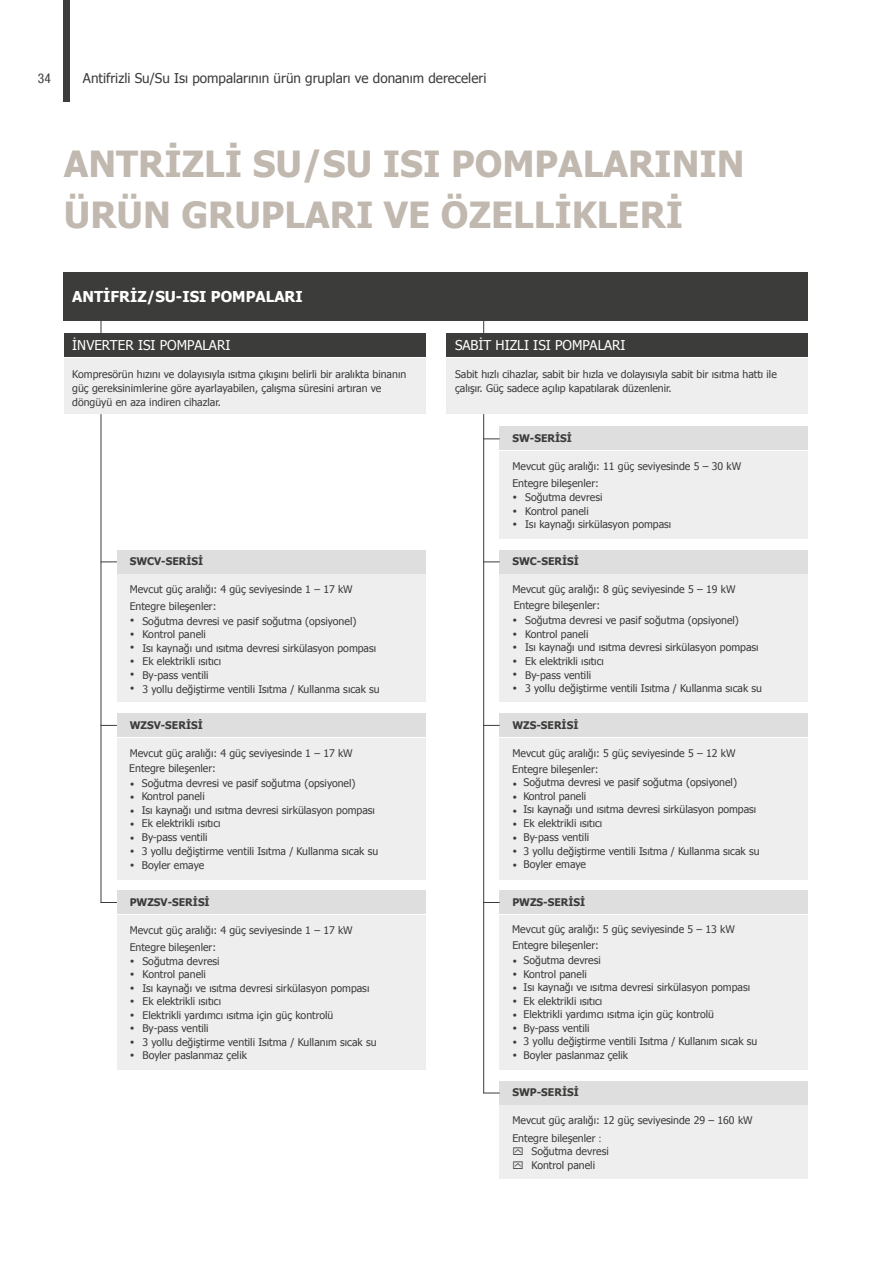
<style>
.page{position:relative;width:893px;height:1263px;background:#fff}
.page>*{position:absolute;margin:0;border:0;box-sizing:border-box;transform-origin:0 0}
.t1{font:700 36px/51px "Tahoma";color:#c1b8af}
.t2{font:700 15px "Tahoma";color:#fff}
.t3{font:13.5px "Tahoma";color:#3c3c3b}
.t4{font:13.5px "Tahoma";color:#fff}
.t5{font:condensed 13.5px "Helvetica Neue LT Com";color:#3c3c3b}
.t6{font:10.5px/13.6px "Tahoma";color:#3c3c3b}
.t7{font:700 10.5px "Tahoma";color:#3c3c3b}
.s1{font-family:"Helvetica Neue LT Com";font-stretch:condensed}
</style>
<div class="page">
<div style="left:64px;top:0;width:6px;height:102px;background:#3c3c3b"></div>
<hr style="left:101px;top:414px;width:1px;height:489px;background:#3c3c3b">
<div style="left:64px;top:272px;width:744px;height:49px;background:#3c3c3b"></div>
<div style="left:64px;top:333px;width:361px;height:24px;background:#3c3c3b"></div>
<div style="left:64px;top:358px;width:361px;height:56px;background:#eee"></div>
<div style="left:446px;top:333px;width:362px;height:24px;background:#3c3c3b"></div>
<div style="left:446px;top:358px;width:362px;height:56px;background:#eee"></div>
<div style="left:500px;top:427px;width:308px;height:23px;background:#dedede"></div>
<div style="left:500px;top:452px;width:308px;height:87px;background:#eee"></div>
<div style="left:500px;top:550px;width:308px;height:23px;background:#dedede"></div>
<div style="left:500px;top:575px;width:308px;height:127px;background:#eee"></div>
<div style="left:500px;top:713px;width:308px;height:24px;background:#dedede"></div>
<div style="left:500px;top:738px;width:308px;height:141px;background:#eee"></div>
<div style="left:500px;top:890px;width:308px;height:24px;background:#dedede"></div>
<div style="left:500px;top:915px;width:308px;height:155px;background:#eee"></div>
<div style="left:500px;top:1081px;width:308px;height:23px;background:#dedede"></div>
<div style="left:500px;top:1106px;width:308px;height:73px;background:#eee"></div>
<div style="left:117px;top:550px;width:308px;height:23px;background:#dedede"></div>
<div style="left:117px;top:575px;width:308px;height:127px;background:#eee"></div>
<div style="left:117px;top:713px;width:308px;height:24px;background:#dedede"></div>
<div style="left:117px;top:738px;width:308px;height:141px;background:#eee"></div>
<div style="left:117px;top:890px;width:308px;height:24px;background:#dedede"></div>
<div style="left:117px;top:915px;width:308px;height:155px;background:#eee"></div>
<svg style="left:101px;top:561px;width:16px;height:1px"></svg>
<svg style="left:102px;top:725px;width:15px;height:1px"></svg>
<svg style="left:102px;top:902px;width:15px;height:1px"></svg>
<hr style="left:483px;top:414px;width:1px;height:679px;background:#3c3c3b">
<svg style="left:483px;top:561px;width:17px;height:1px"></svg>
<svg style="left:483px;top:725px;width:17px;height:1px"></svg>
<svg style="left:483px;top:902px;width:17px;height:1px"></svg>
<svg style="left:483px;top:438px;width:17px;height:1px"></svg>
<svg style="left:483px;top:1093px;width:17px;height:1px"></svg>
<svg style="left:101px;top:321px;width:1px;height:12px"></svg>
<svg style="left:483px;top:321px;width:1px;height:12px"></svg>
<p class="t5" style="left:38px;top:70px;width:15px">34</p>
<p class="t3" style="left:83px;top:70px;width:405px">Antifrizli Su/Su Isı pompalarının ürün grupları ve donanım dereceleri</p>
<h1 class="t1" style="left:64px;top:138px;width:682px">ANTRİZLİ SU/SU ISI POMPALARININ<br>ÜRÜN GRUPLARI VE ÖZELLİKLERİ</h1>
<h2 class="t2" style="left:72px;top:287px;width:232px">ANTİFRİZ/SU-ISI POMPALARI</h2>
<p class="t4" style="left:72px;top:336px;width:160px">İNVERTER ISI POMPALARI</p>
<p class="t4" style="left:455px;top:336px;width:172px">SABİT HIZLI ISI POMPALARI</p>
<p class="t6" style="left:72px;top:367px;width:335px;line-height:14.1px">Kompresörün hızını ve dolayısıyla ısıtma çıkışını belirli bir aralıkta binanın güç gereksinimlerine göre ayarlayabilen, çalışma süresini artıran ve döngüyü en aza indiren cihazlar.</p>
<p class="t6" style="left:455px;top:367px;width:323px;line-height:14.1px">Sabit hızlı cihazlar, sabit bir hızla ve dolayısıyla sabit bir ısıtma hattı ile çalışır. Güç sadece açılıp kapatılarak düzenlenir.</p>
<p class="t7" style="left:512px;top:432px;width:61px">SW-SERİSİ</p>
<p class="t6" style="left:512px;top:459px;width:230px">Mevcut güç aralığı: 11 güç seviyesinde 5 – 30 kW</p>
<p class="t6" style="left:525px;top:476px;width:148px;text-indent:-13px">Entegre bileşenler:<br>Soğutma devresi<br>Kontrol paneli<br>Isı kaynağı sirkülasyon pompası</p>
<p class="t7" style="left:130px;top:555px;width:75px">SWCV-SERİSİ</p>
<p class="t7" style="left:512px;top:555px;width:68px">SWC-SERİSİ</p>
<p class="t6" style="left:130px;top:582px;width:225px">Mevcut güç aralığı: 4 güç seviyesinde 1 – 17 kW</p>
<p class="t6" style="left:512px;top:582px;width:225px">Mevcut güç aralığı: 8 güç seviyesinde 5 – 19 kW</p>
<p class="t6" style="left:130px;top:599px;width:88px">Entegre bileşenler:</p>
<p class="t6" style="left:514px;top:598px;width:88px">Entegre bileşenler:</p>
<p class="t6" style="left:142px;top:614px;width:239px">Soğutma devresi ve pasif soğutma (opsiyonel)<br>Kontrol paneli<br>Isı kaynağı und ısıtma devresi sirkülasyon pompası Ek elektrikli ısıtıcı<br>By-pass ventili<br>3 yollu değiştirme ventili Isıtma / Kullanma sıcak su</p>
<p class="t6" style="left:525px;top:613px;width:238px">Soğutma devresi ve pasif soğutma (opsiyonel)<br>Kontrol paneli<br>Isı kaynağı und ısıtma devresi sirkülasyon pompası Ek elektrikli ısıtıcı<br>By-pass ventili<br>3 yollu değiştirme ventili Isıtma / Kullanma sıcak su</p>
<p class="t7" style="left:130px;top:718px;width:75px">WZSV-SERİSİ</p>
<p class="t7" style="left:512px;top:718px;width:68px">WZS-SERİSİ</p>
<p class="t6" style="left:130px;top:746px;width:225px">Mevcut güç aralığı: 4 güç seviyesinde 1 – 17 kW</p>
<p class="t6" style="left:512px;top:746px;width:225px">Mevcut güç aralığı: 5 güç seviyesinde 5 – 12 kW</p>
<p class="t6" style="left:129px;top:761px;width:88px">Entegre bileşenler:</p>
<p class="t6" style="left:512px;top:761px;width:88px">Entegre bileşenler:</p>
<p class="t6" style="left:142px;top:776px;width:238px">Soğutma devresi ve pasif soğutma (opsiyonel)<br>Kontrol paneli<br>Isı kaynağı und ısıtma devresi sirkülasyon pompası<br>Ek elektrikli ısıtıcı<br>By-pass ventili<br>3 yollu değiştirme ventili Isıtma / Kullanma sıcak su<br>Boyler emaye</p>
<p class="t6" style="left:524px;top:775px;width:238px">Soğutma devresi ve pasif soğutma (opsiyonel)<br>Kontrol paneli<br>Isı kaynağı und ısıtma devresi sirkülasyon pompası<br>Ek elektrikli ısıtıcı<br>By-pass ventili<br>3 yollu değiştirme ventili Isıtma / Kullanma sıcak su<br>Boyler emaye</p>
<p class="t7" style="left:130px;top:895px;width:82px">PWZSV-SERİSİ</p>
<p class="t6" style="left:130px;top:923px;width:225px">Mevcut güç aralığı: 4 güç seviyesinde 1 – 17 kW</p>
<p class="t7" style="left:512px;top:895px;width:74px">PWZS-SERİSİ</p>
<p class="t6" style="left:512px;top:922px;width:224px">Mevcut güç aralığı: 5 güç seviyesinde 5 – 13 kW</p>
<p class="t6" style="left:130px;top:940px;width:88px">Entegre bileşenler:</p>
<p class="t6" style="left:512px;top:938px;width:88px">Entegre bileşenler:</p>
<p class="t6" style="left:142px;top:954px;width:236px">Soğutma devresi<br>Kontrol paneli<br>Isı kaynağı ve ısıtma devresi sirkülasyon pompası<br>Ek elektrikli ısıtıcı<br>Elektrikli yardımcı ısıtma için güç kontrolü<br>By-pass ventili<br>3 yollu değiştirme ventili Isıtma / Kullanım sıcak su<br>Boyler paslanmaz çelik</p>
<p class="t6" style="left:524px;top:953px;width:235px">Soğutma devresi<br>Kontrol paneli<br>Isı kaynağı ve ısıtma devresi sirkülasyon pompası<br>Ek elektrikli ısıtıcı<br>Elektrikli yardımcı ısıtma için güç kontrolü<br>By-pass ventili<br>3 yollu değiştirme ventili Isıtma / Kullanım sıcak su<br>Boyler paslanmaz çelik</p>
<p class="t7" style="left:512px;top:1086px;width:68px">SWP-SERİSİ</p>
<p class="t6" style="left:512px;top:1113px;width:242px">Mevcut güç aralığı: 12 güç seviyesinde 29 – 160 kW</p>
<p class="t6" style="left:531px;top:1131px;width:79px;text-indent:-19px">Entegre bileşenler <span class="s1">:<br></span>Soğutma devresi<br>Kontrol paneli</p>
</div>
